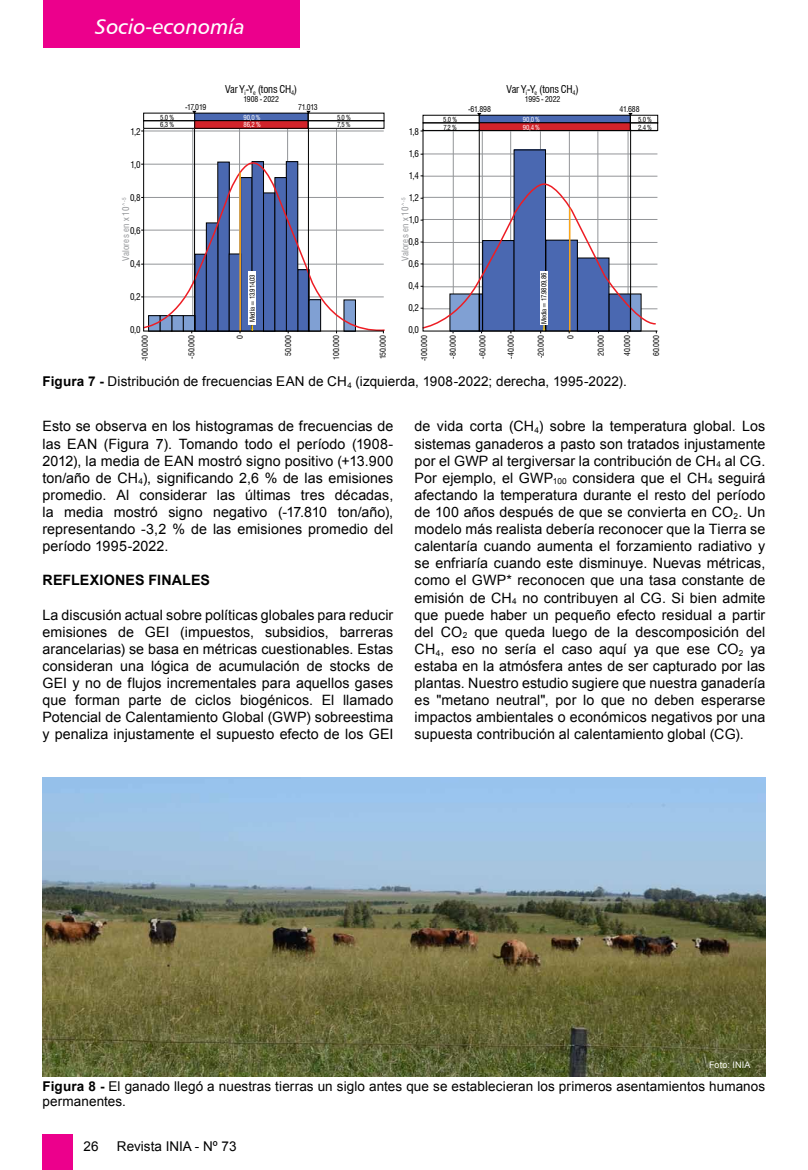
<style>
.page{position:relative;width:808px;height:1170px;background:#fff}
.page>*{position:absolute;margin:0;border:0;box-sizing:border-box;transform-origin:0 0}
.t1{font:21px "Humanist 777 BT Italic B";color:#fff}
.t2{font:14.25px/17.1px "Arial";letter-spacing:.005em;color:#000;text-align:justify}
.t3{font:700 14.25px "Arial";color:#000}
.t4{font:13.5px/15px "Arial";letter-spacing:.005em;color:#000}
.t5{font:condensed 10.5px "Swiss 721 BT";letter-spacing:-.02em;color:#000}
.t6{font:condensed 9px "Swiss 721 BT";color:#000}
.t7{font:condensed 9px "Swiss 721 BT";letter-spacing:.025em;color:#939598}
.t8{font:9px "Arial";letter-spacing:.02em;color:#fff}
.t9{font:condensed 7.8px "Swiss 721 BT";letter-spacing:-.005em;color:#000}
.t10{font:condensed 6.75px "Swiss 721 BT";letter-spacing:-.01em;color:#000}
.t11{font:condensed 6.75px "Swiss 721 BT";letter-spacing:-.005em;color:#fff}
.s1{font-weight:700}
</style>
<div class="page">
<div style="left:43px;top:0;width:257px;height:47px;background:#ec008c"></div>
<div style="left:43px;top:1134px;width:30px;height:35px;background:#ec008c"></div>
<img style="left:43px;top:777px;width:722px;height:299px">
<div style="left:195px;top:113px;width:113px;height:8px;background:#4a68b1"></div>
<div style="left:143px;top:120px;width:52px;height:9px;border:1px solid #000"></div>
<div style="left:195px;top:121px;width:113px;height:7px;background:#d2232a"></div>
<div style="left:194px;top:120px;width:114px;height:9px;border:1px solid #000"></div>
<div style="left:308px;top:120px;width:76px;height:9px;border:1px solid #000"></div>
<svg style="left:192px;top:111px;width:4px;height:3px"></svg>
<svg style="left:306px;top:111px;width:5px;height:3px"></svg>
<svg style="left:143px;top:128px;width:241px;height:204px"></svg>
<div style="left:479px;top:115px;width:151px;height:8px;background:#4a68b1"></div>
<div style="left:479px;top:115px;width:152px;height:8px;border:1px solid #000"></div>
<div style="left:423px;top:122px;width:57px;height:9px;border:1px solid #000"></div>
<div style="left:479px;top:123px;width:151px;height:7px;background:#d2232a"></div>
<div style="left:479px;top:122px;width:152px;height:9px;border:1px solid #000"></div>
<div style="left:630px;top:122px;width:28px;height:9px;border:1px solid #000"></div>
<svg style="left:477px;top:113px;width:4px;height:3px"></svg>
<svg style="left:628px;top:113px;width:5px;height:3px"></svg>
<svg style="left:251px;top:325px;width:3px;height:6px"></svg>
<svg style="left:422px;top:128px;width:236px;height:204px"></svg>
<hr style="left:807px;top:0;width:1px;height:446px;background:#ffcb05">
<h1 class="t1" style="left:95px;top:13px;width:151px">Socio-economía</h1>
<p class="t9" style="left:185px;top:102px;width:23px">-17.019</p>
<p class="t5" style="left:225px;top:83px;width:74px">Var Y<sub>i</sub>-Y<sub>e</sub> (tons CH<sub>4</sub>)</p>
<p class="t5" style="left:507px;top:83px;width:74px">Var Y<sub>i</sub>-Y<sub>e</sub> (tons CH<sub>4</sub>)</p>
<p class="t9" style="left:243px;top:95px;width:37px">1908 - 2022</p>
<p class="t9" style="left:525px;top:95px;width:37px">1995 - 2022</p>
<p class="t9" style="left:298px;top:102px;width:21px">71.013</p>
<p class="t9" style="left:468px;top:104px;width:24px">-61.898</p>
<p class="t9" style="left:619px;top:104px;width:22px">41.688</p>
<p class="t10" style="left:160px;top:113px;width:15px">5,0 %</p>
<p class="t11" style="left:243px;top:113px;width:19px">90,0 %</p>
<p class="t10" style="left:337px;top:113px;width:15px">5,0 %</p>
<p class="t10" style="left:160px;top:121px;width:15px">6,3 %</p>
<p class="t11" style="left:243px;top:121px;width:19px">86,2 %</p>
<p class="t10" style="left:337px;top:121px;width:15px">7,5 %</p>
<p class="t6" style="left:130px;top:126px;width:12px">1,2</p>
<p class="t6" style="left:131px;top:159px;width:11px">1,0</p>
<p class="t6" style="left:130px;top:192px;width:12px">0,8</p>
<p class="t6" style="left:130px;top:225px;width:12px">0,6</p>
<p class="t6" style="left:130px;top:258px;width:12px">0,4</p>
<p class="t6" style="left:130px;top:291px;width:12px">0,2</p>
<p class="t6" style="left:130px;top:324px;width:12px">0,0</p>
<p class="t7" style="left:120px;top:261px;width:65px;rotate:-90deg">Valores en x 10 <sup>-5</sup></p>
<p class="t10" style="left:248px;top:322px;width:50px;rotate:-90deg">Media = 13.914,03</p>
<p class="t9" style="left:235px;top:338px;width:5px;rotate:-90deg">0</p>
<p class="t9" style="left:332px;top:359px;width:26px;rotate:-90deg">100.000</p>
<p class="t9" style="left:378px;top:359px;width:26px;rotate:-90deg">150.000</p>
<p class="t9" style="left:140px;top:361px;width:28px;rotate:-90deg">-100.000</p>
<p class="t9" style="left:187px;top:358px;width:25px;rotate:-90deg">-50.000</p>
<p class="t9" style="left:284px;top:356px;width:22px;rotate:-90deg">50.000</p>
<p class="t10" style="left:443px;top:115px;width:15px">5,0 %</p>
<p class="t11" style="left:523px;top:115px;width:19px">90,0 %</p>
<p class="t10" style="left:638px;top:115px;width:15px">5,0 %</p>
<p class="t10" style="left:443px;top:123px;width:15px">7,2 %</p>
<p class="t11" style="left:523px;top:123px;width:19px">90,4 %</p>
<p class="t10" style="left:638px;top:123px;width:15px">2,4 %</p>
<p class="t6" style="left:409px;top:126px;width:11px">1,8</p>
<p class="t6" style="left:409px;top:148px;width:11px">1,6</p>
<p class="t6" style="left:409px;top:170px;width:11px">1,4</p>
<p class="t6" style="left:409px;top:192px;width:12px">1,2</p>
<p class="t6" style="left:409px;top:214px;width:11px">1,0</p>
<p class="t6" style="left:408px;top:236px;width:12px">0,8</p>
<p class="t6" style="left:409px;top:258px;width:12px">0,6</p>
<p class="t6" style="left:408px;top:281px;width:12px">0,4</p>
<p class="t6" style="left:408px;top:303px;width:12px">0,2</p>
<p class="t6" style="left:409px;top:325px;width:12px">0,0</p>
<p class="t7" style="left:400px;top:261px;width:65px;rotate:-90deg">Valores en x 10 <sup>-5</sup></p>
<p class="t10" style="left:540px;top:324px;width:53px;rotate:-90deg">Media = 17.9809,86</p>
<p class="t9" style="left:566px;top:338px;width:5px;rotate:-90deg">0</p>
<p class="t9" style="left:596px;top:356px;width:22px;rotate:-90deg">20.000</p>
<p class="t9" style="left:623px;top:356px;width:22px;rotate:-90deg">40.000</p>
<p class="t9" style="left:652px;top:356px;width:22px;rotate:-90deg">60.000</p>
<p class="t9" style="left:420px;top:361px;width:28px;rotate:-90deg">-100.000</p>
<p class="t9" style="left:448px;top:358px;width:25px;rotate:-90deg">-80.000</p>
<p class="t9" style="left:478px;top:358px;width:25px;rotate:-90deg">-60.000</p>
<p class="t9" style="left:506px;top:358px;width:25px;rotate:-90deg">-40.000</p>
<p class="t9" style="left:536px;top:358px;width:25px;rotate:-90deg">-20.000</p>
<p class="t4" style="left:43px;top:374px;width:586px"><span class="s1">FIGURA 7 -</span> Distribución de frecuencias EAN de CH<sub>4</sub> (izquierda, 1908-2022; derecha, 1995-2022).</p>
<p class="t2" style="left:43px;top:418px;width:352px">Esto se observa en los histogramas de frecuencias de las EAN (Figura 7). Tomando todo el período (1908- 2012), la media de EAN mostró signo positivo (+13.900 ton/año de CH<sub>4</sub>), significando 2,6 % de las emisiones promedio. Al considerar las últimas tres décadas, la media mostró signo negativo (-17.810 ton/año), representando -3,2 % de las emisiones promedio del período 1995-2022.</p>
<p class="t3" style="left:43px;top:571px;width:21px">REFLE</p>
<p class="t3" style="left:90px;top:571px;width:20px">XIONES</p>
<p class="t3" style="left:148px;top:571px;width:10px">FINALES</p>
<p class="t2" style="left:43px;top:606px;width:352px">La discusión actual sobre políticas globales para reducir emisiones de GEI (impuestos, subsidios, barreras arancelarias) se basa en métricas cuestionables. Estas consideran una lógica de acumulación de stocks de GEI y no de flujos incrementales para aquellos gases que forman parte de ciclos biogénicos. El llamado Potencial de Calentamiento Global (GWP) sobreestima y penaliza injustamente el supuesto efecto de los GEI</p>
<p class="t2" style="left:415px;top:418px;width:352px">de vida corta (CH<sub>4</sub>) sobre la temperatura global. Los sistemas ganaderos a pasto son tratados injustamente por el GWP al tergiversar la contribución de CH<sub>4</sub> al CG.<br>Por ejemplo, el GWP<sub>100</sub> considera que el CH<sub>4</sub> seguirá afectando la temperatura durante el resto del período de 100 años después de que se convierta en CO<sub>2</sub>. Un modelo más realista debería reconocer que la Tierra se calentaría cuando aumenta el forzamiento radiativo y se enfriaría cuando este disminuye. Nuevas métricas, como el GWP* reconocen que una tasa constante de emisión de CH<sub>4</sub> no contribuyen al CG. Si bien admite que puede haber un pequeño efecto residual a partir del CO<sub>2</sub> que queda luego de la descomposición del CH<sub>4</sub>, eso no sería el caso aquí ya que ese CO<sub>2</sub> ya estaba en la atmósfera antes de ser capturado por las plantas. Nuestro estudio sugiere que nuestra ganadería es "metano neutral", por lo que no deben esperarse impactos ambientales o económicos negativos por una supuesta contribución al calentamiento global (CG).</p>
<p class="t8" style="left:709px;top:1058px;width:43px">Foto: INIA</p>
<p class="t4" style="left:43px;top:1078px;width:724px"><span class="s1">FIGURA 8 -</span> El ganado llegó a nuestras tierras un siglo antes que se establecieran los primeros asentamientos humanos permanentes.</p>
<p class="t4" style="left:84px;top:1139px;width:17px">26</p>
<p class="t4" style="left:117px;top:1139px;width:121px">Revista INIA - Nº 73</p>
</div>
